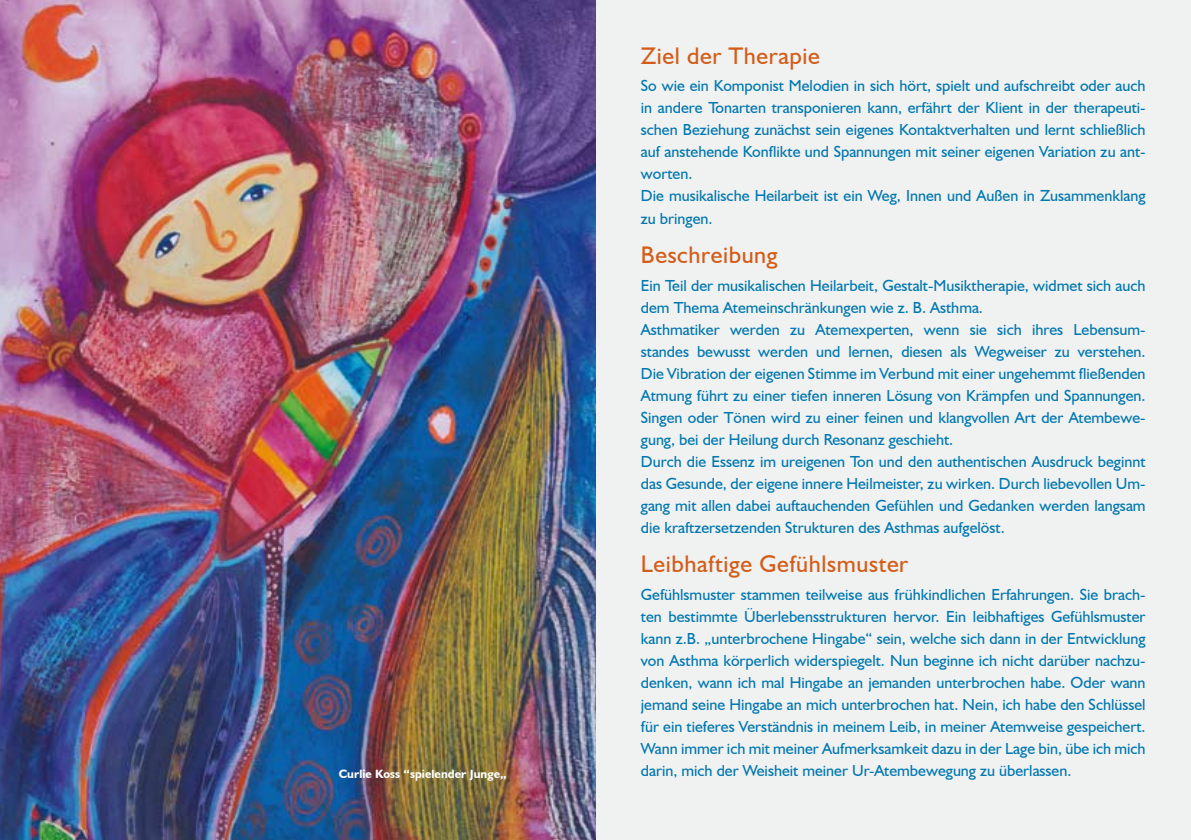
<style>
.page{position:relative;width:1191px;height:840px;background:#fff}
.page>*{position:absolute;margin:0;border:0;box-sizing:border-box;transform-origin:0 0}
.t1{font:24px "Humanist 521 BT";letter-spacing:.025em;color:#d35c18}
.t2{font:16px/22px "Humanist 521 BT";color:#0077af}
.t3{font:700 12px "Humanist 521 BT";letter-spacing:.005em;color:#fff}
</style>
<div class="page">
<div style="left:0;top:0;width:1191px;height:839px;background:#f0f1f1"></div>
<img style="left:0;top:0;width:595px;height:839px">
<h1 class="t1" style="left:641px;top:41px;width:180px">Ziel der Therapie</h1>
<p class="t2" style="left:641px;top:74px;width:506px">So wie ein Komponist Melodien in sich hört, spielt und aufschreibt oder auch in andere Tonarten transponieren kann, erfährt der Klient in der therapeuti&shy;schen Beziehung zunächst sein eigenes Kontaktverhalten und lernt schließlich auf anstehende Konflikte und Spannungen mit seiner eigenen Variation zu ant&shy;worten.<br>Die musikalische Heilarbeit ist ein Weg, Innen und Außen in Zusammenklang zu bringen.</p>
<h1 class="t1" style="left:641px;top:240px;width:138px">Beschreibung</h1>
<p class="t2" style="left:641px;top:273px;width:506px">Ein Teil der musikalischen Heilarbeit, Gestalt-Musiktherapie, widmet sich auch dem Thema Atemeinschränkungen wie z. B. Asthma.<br>Asthmatiker werden zu Atemexperten, wenn sie sich ihres Lebensum&shy;standes bewusst werden und lernen, diesen als Wegweiser zu verstehen.<br>Die Vibration der eigenen Stimme im Verbund mit einer ungehemmt fließenden Atmung führt zu einer tiefen inneren Lösung von Krämpfen und Spannungen.<br>Singen oder Tönen wird zu einer feinen und klangvollen Art der Atembewe&shy;gung, bei der Heilung durch Resonanz geschieht.<br>Durch die Essenz im ureigenen Ton und den authentischen Ausdruck beginnt das Gesunde, der eigene innere Heilmeister, zu wirken. Durch liebevollen Um&shy;gang mit allen dabei auftauchenden Gefühlen und Gedanken werden langsam die kraftzersetzenden Strukturen des Asthmas aufgelöst.</p>
<h1 class="t1" style="left:641px;top:549px;width:269px">Leibhaftige Gefühlsmuster</h1>
<p class="t2" style="left:641px;top:583px;width:506px;text-align:justify">Gefühlsmuster stammen teilweise aus frühkindlichen Erfahrungen. Sie brach&shy;ten bestimmte Überlebensstrukturen hervor. Ein leibhaftiges Gefühlsmuster kann z.B. „unterbrochene Hingabe“ sein, welche sich dann in der Entwicklung von Asthma körperlich widerspiegelt. Nun beginne ich nicht darüber nachzu&shy;denken, wann ich mal Hingabe an jemanden unterbrochen habe. Oder wann jemand seine Hingabe an mich unterbrochen hat. Nein, ich habe den Schlüssel für ein tieferes Verständnis in meinem Leib, in meiner Atemweise gespeichert.<br>Wann immer ich mit meiner Aufmerksamkeit dazu in der Lage bin, übe ich mich</p>
<p class="t3" style="left:339px;top:765px;width:169px">Curlie Koss “spielender Junge„</p>
<p class="t2" style="left:641px;top:759px;width:432px">darin, mich der Weisheit meiner Ur-Atembewegung zu überlassen.</p>
</div>
